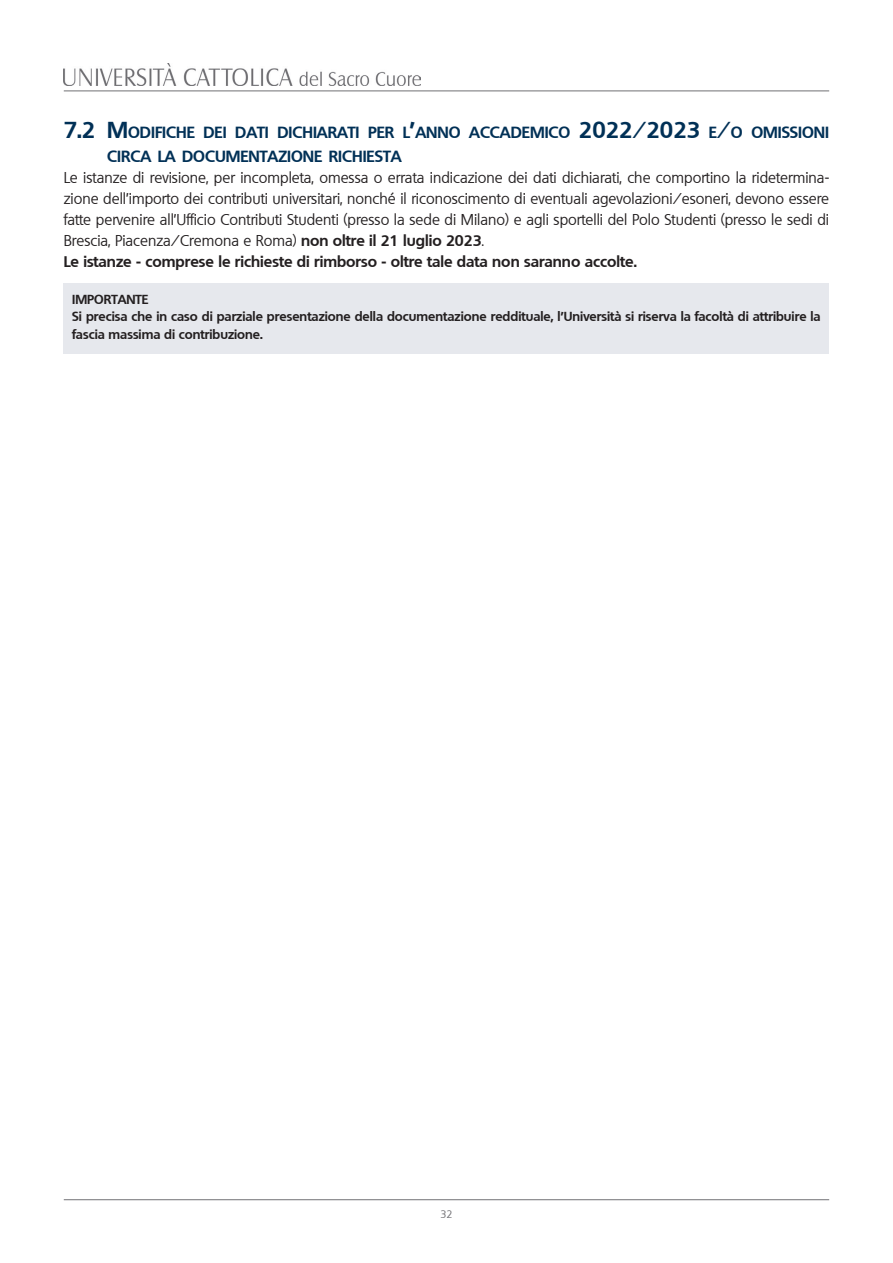
<style>
.page{position:relative;width:893px;height:1263px;background:#fff}
.page>*{position:absolute;margin:0;border:0;box-sizing:border-box;transform-origin:0 0}
.t1{font:700 15.75px/24px "Quebec";color:#003056}
.t2{font:15px/21px "Quebec";color:#231f20;text-align:justify}
.t3{font:700 15px "Quebec";color:#231f20}
.t4{font:700 12.75px/17.2px "Quebec";color:#231f20}
.t5{font:10.5px "Quebec";color:#717074}
.s1{font-size:22.5px}
.s2{font-weight:700}
</style>
<div class="page">
<hr style="left:64px;top:91px;width:765px;height:1px;background:#717074">
<img style="left:64px;top:64px;width:357px;height:21px">
<hr style="left:64px;top:1199px;width:765px;height:1px;background:#717074">
<div style="left:64px;top:283px;width:765px;height:70px;background:#e6e8ed"></div>
<p class="t1" style="left:107px;top:120px;width:722px;text-indent:-44px"><span class="s1">7.2 M</span>ODIFICHE DEI DATI DICHIARATI PER L<span class="s1">’</span>ANNO ACCADEMICO <span class="s1">2022/2023</span> E<span class="s1">/</span>O OMISSIONI<br>CIRCA LA DOCUMENTAZIONE RICHIESTA</p>
<p class="t2" style="left:64px;top:167px;width:767px">Le istanze di revisione, per incompleta, omessa o errata indicazione dei dati dichiarati, che comportino la ridetermina&shy;zione dell’importo dei contributi universitari, nonché il riconoscimento di eventuali agevolazioni/esoneri, devono essere fatte pervenire all’Ufficio Contributi Studenti (presso la sede di Milano) e agli sportelli del Polo Studenti (presso le sedi di Brescia, Piacenza/Cremona e Roma) <span class="s2">non oltre il 21 luglio 2023</span>.</p>
<p class="t3" style="left:64px;top:251px;width:575px">Le istanze - comprese le richieste di rimborso - oltre tale data non saranno accolte.</p>
<p class="t4" style="left:72px;top:290px;width:78px">IMPORTANTE</p>
<p class="t4" style="left:72px;top:308px;width:750px">Si precisa che in caso di parziale presentazione della documentazione reddituale, l’Università si riserva la facoltà di attribuire la fascia massima di contribuzione.</p>
<p class="t5" style="left:440px;top:1208px;width:14px">32</p>
</div>
